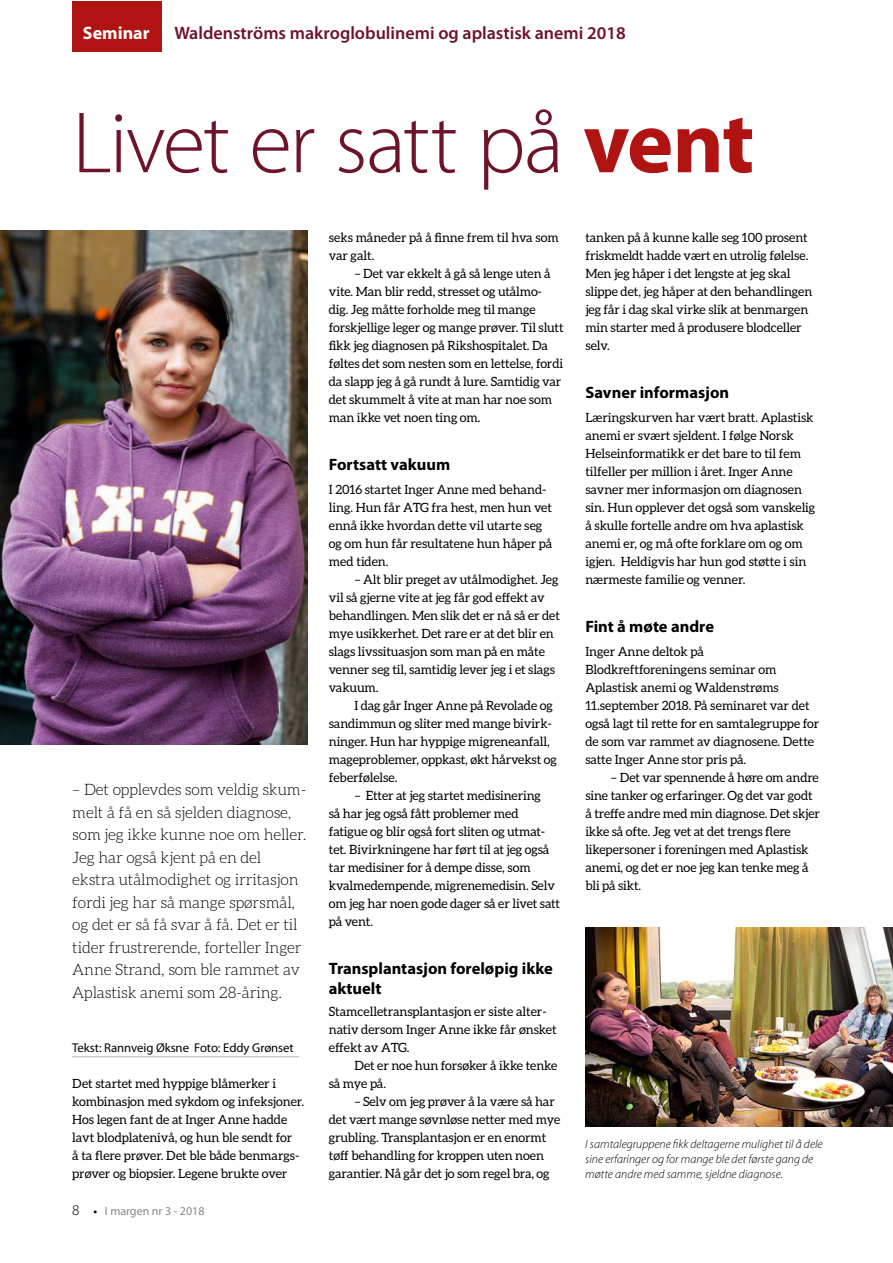
<style>
.page{position:relative;width:893px;height:1263px;background:#fff}
.page>*{position:absolute;margin:0;border:0;box-sizing:border-box;transform-origin:0 0}
.t1{font:300 87.9px "Myriad Pro";letter-spacing:-.025em;color:#6e1329}
.t2{font:600 18px "Myriad Pro";color:#6e1329}
.t3{font:700 18px "Myriad Pro";color:#fff}
.t4{font:700 16.5px/19.5px "Myriad Pro";color:#000}
.t5{font:300 15.75px/22.5px "Aleo";letter-spacing:-.01em;color:#000}
.t6{font:12.75px/18px "Aleo";letter-spacing:-.01em;color:#000}
.t7{font:12.75px "Myriad Pro";letter-spacing:-.005em;color:#000}
.t8{font:italic 300 12px/15px "Myriad Pro";color:#000}
.t9{font:12px "Myriad Pro";color:#868786}
.s1{font-weight:700;color:#af1412}
.s2{font-weight:300;font-size:15px;color:#000}
.s3{font-weight:600;color:#000}
</style>
<div class="page">
<div style="left:72px;top:1px;width:90px;height:50px;background:#af1412"></div>
<hr style="left:72px;top:1056px;width:227px;height:1px;background:#b1b2b3">
<img style="left:0;top:230px;width:308px;height:515px">
<img style="left:586px;top:927px;width:306px;height:199px">
<h2 class="t3" style="left:83px;top:23px;width:68px">Seminar</h2>
<h2 class="t2" style="left:174px;top:23px;width:453px">Waldenströms makroglobulinemi og aplastisk anemi 2018</h2>
<h1 class="t1" style="left:72px;top:95px;width:684px">Livet er satt på <span class="s1">vent</span></h1>
<p class="t5" style="left:72px;top:778px;width:236px">– Det opplevdes som veldig skum&shy;melt å få en så sjelden diagnose, som jeg ikke kunne noe om heller.<br>Jeg har også kjent på en del ekstra utålmodighet og irritasjon fordi jeg har så mange spørsmål, og det er så få svar å få. Det er til tider frustrerende, forteller Inger<br>Anne Strand, som ble rammet av<br>Aplastisk anemi som 28-åring.</p>
<p class="t7" style="left:72px;top:1041px;width:223px">Tekst: Rannveig Øksne Foto: Eddy Grønset</p>
<p class="t6" style="left:72px;top:1074px;width:233px">Det startet med hyppige blåmerker i kombinasjon med sykdom og infeksjoner.<br>Hos legen fant de at Inger Anne hadde lavt blodplatenivå, og hun ble sendt for<br>å ta flere prøver. Det ble både benmargs&shy;prøver og biopsier. Legene brukte over</p>
<p class="t9" style="left:72px;top:1204px;width:134px"><span class="s2">8</span> <span class="s3">•</span> I margen nr 3 - 2018</p>
<p class="t6" style="left:329px;top:228px;width:232px">seks måneder på å finne frem til hva som var galt.</p>
<p class="t6" style="left:329px;top:264px;width:236px;text-indent:26px">– Det var ekkelt å gå så lenge uten å vite. Man blir redd, stresset og utålmo&shy;dig. Jeg måtte forholde meg til mange forskjellige leger og mange prøver. Til slutt fikk jeg diagnosen på Rikshospitalet. Da føltes det som nesten som en lettelse, fordi da slapp jeg å gå rundt å lure. Samtidig var det skummelt å vite at man har noe som man ikke vet noen ting om.</p>
<p class="t4" style="left:329px;top:455px;width:123px">Fortsatt vakuum</p>
<p class="t6" style="left:329px;top:480px;width:225px">I 2016 startet Inger Anne med behand&shy;ling. Hun får ATG fra hest, men hun vet ennå ikke hvordan dette vil utarte seg og om hun får resultatene hun håper på med tiden.</p>
<p class="t6" style="left:329px;top:570px;width:233px;text-indent:26px">– Alt blir preget av utålmodighet. Jeg vil så gjerne vite at jeg får god effekt av behandlingen. Men slik det er nå så er det mye usikkerhet. Det rare er at det blir en slags livssituasjon som man på en måte venner seg til, samtidig lever jeg i et slags vakuum.</p>
<p class="t6" style="left:329px;top:696px;width:230px;text-indent:26px">I dag går Inger Anne på Revolade og sandimmun og sliter med mange bivirk&shy;ninger. Hun har hyppige migreneanfall, mageproblemer, oppkast, økt hårvekst og feberfølelse.</p>
<p class="t6" style="left:329px;top:786px;width:233px;text-indent:26px">– Etter at jeg startet medisinering<br>så har jeg også fått problemer med fatigue og blir også fort sliten og utmat&shy;tet. Bivirkningene har ført til at jeg også tar medisiner for å dempe disse, som kvalmedempende, migrenemedisin. Selv om jeg har noen gode dager så er livet satt på vent.</p>
<p class="t4" style="left:329px;top:959px;width:226px">Transplantasjon foreløpig ikke aktuelt</p>
<p class="t6" style="left:329px;top:1002px;width:229px">Stamcelletransplantasjon er siste alter&shy;nativ dersom Inger Anne ikke får ønsket effekt av ATG.</p>
<p class="t6" style="left:329px;top:1056px;width:230px;text-indent:26px">Det er noe hun forsøker å ikke tenke så mye på.</p>
<p class="t6" style="left:329px;top:1092px;width:233px;text-indent:26px">– Selv om jeg prøver å la være så har det vært mange søvnløse netter med mye grubling. Transplantasjon er en enormt tøff behandling for kroppen uten noen garantier. Nå går det jo som regel bra, og</p>
<p class="t6" style="left:585px;top:228px;width:228px">tanken på å kunne kalle seg 100 prosent friskmeldt hadde vært en utrolig følelse.<br>Men jeg håper i det lengste at jeg skal slippe det, jeg håper at den behandlingen jeg får i dag skal virke slik at benmargen min starter med å produsere blodceller selv.</p>
<p class="t4" style="left:585px;top:383px;width:145px">Savner informasjon</p>
<p class="t6" style="left:585px;top:408px;width:231px">Læringskurven har vært bratt. Aplastisk anemi er svært sjeldent. I følge Norsk Helseinformatikk er det bare to til fem tilfeller per million i året. Inger Anne savner mer informasjon om diagnosen sin. Hun opplever det også som vanskelig å skulle fortelle andre om hva aplastisk anemi er, og må ofte forklare om og om igjen. Heldigvis har hun god støtte i sin nærmeste familie og venner.</p>
<p class="t4" style="left:585px;top:617px;width:130px">Fint å møte andre</p>
<p class="t6" style="left:585px;top:642px;width:236px">Inger Anne deltok på Blodkreftforeningens seminar om Aplastisk anemi og Waldenstrøms 11.september 2018. På seminaret var det også lagt til rette for en samtalegruppe for de som var rammet av diagnosene. Dette satte Inger Anne stor pris på.</p>
<p class="t6" style="left:585px;top:768px;width:236px;text-indent:26px">– Det var spennende å høre om andre sine tanker og erfaringer. Og det var godt å treffe andre med min diagnose. Det skjer ikke så ofte. Jeg vet at det trengs flere likepersoner i foreningen med Aplastisk anemi, og det er noe jeg kan tenke meg å bli på sikt.</p>
<p class="t8" style="left:585px;top:1136px;width:239px">I samtalegruppene fikk deltagerne mulighet til å dele sine erfaringer og for mange ble det første gang de møtte andre med samme, sjeldne diagnose.</p>
</div>
